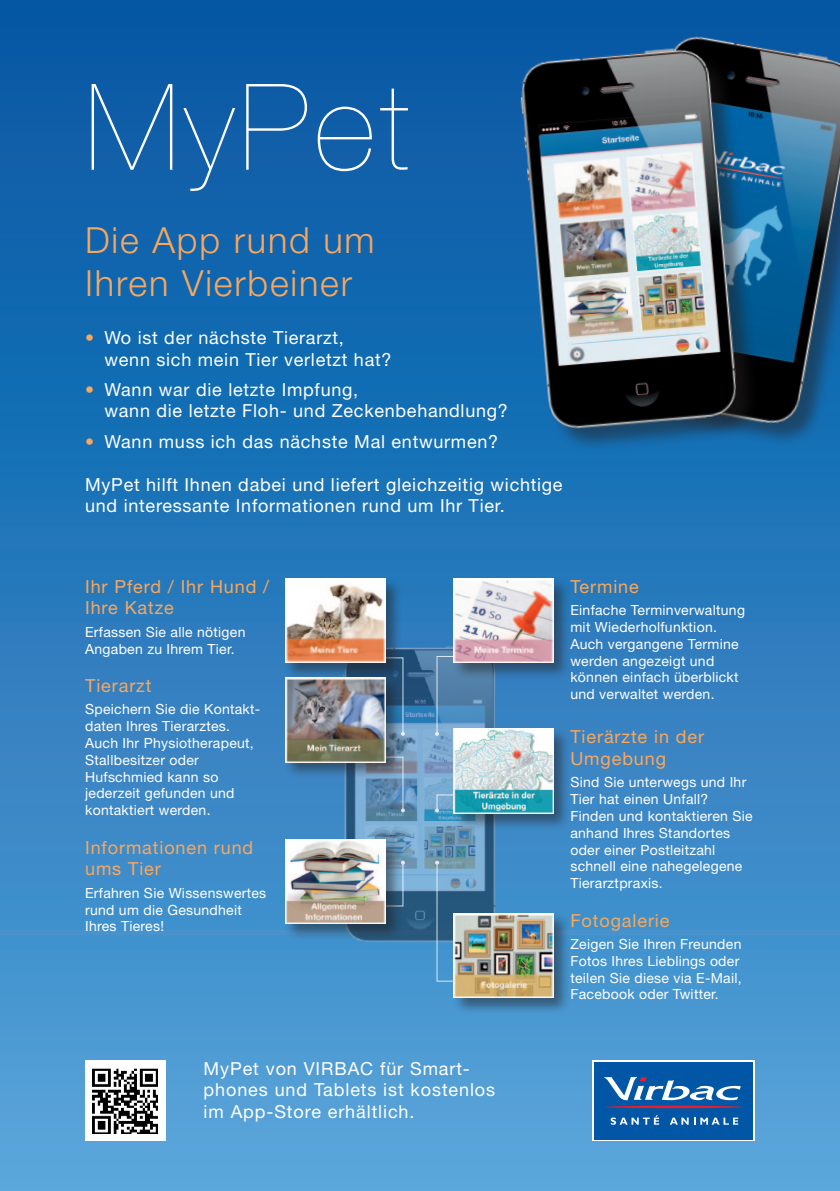
<style>
.page{position:relative;width:840px;height:1191px;background:#fff}
.page>*{position:absolute;margin:0;border:0;box-sizing:border-box;transform-origin:0 0}
.t1{font:200 120px "Helvetica Neue LT";letter-spacing:.05em;color:#fff}
.t2{font:300 36px/43.2px "Helvetica Neue LT";letter-spacing:.05em;color:#f9a75d}
.t3{font:18px/21.6px "Helvetica Neue LT";letter-spacing:.04em;color:#fff}
.t4{font:18px/21.6px "Helvetica Neue LT";letter-spacing:.05em;color:#f9a75d}
.t5{font:14px/16.8px "Helvetica Neue LT";letter-spacing:.02em;color:#fff}
.s1{color:#f9a75d}
</style>
<div class="page">
<div style="left:0;top:0;width:839px;height:1191px;background:linear-gradient(to bottom,#0053a1,#57a4da)"></div>
<div style="left:592px;top:1060px;width:162px;height:80px;background:linear-gradient(to bottom,#0157a6,#0157a6)"></div>
<div style="left:594px;top:1062px;width:158px;height:77px;background:#0157a6"></div>
<hr style="left:604px;top:1105px;width:138px;height:3px;background:#ee1b2c;border-radius:50%">
<svg style="left:604px;top:1077px;width:136px;height:23px"></svg>
<svg style="left:610px;top:1115px;width:48px;height:9px"></svg>
<svg style="left:670px;top:1117px;width:67px;height:7px"></svg>
<div style="left:85px;top:1060px;width:80px;height:80px;background:#fff"></div>
<img style="left:93px;top:1068px;width:65px;height:65px">
<img style="left:335px;top:639px;width:169px;height:309px">
<img style="left:597px;top:20px;width:242px;height:419px">
<div style="left:521px;top:49px;width:239px;height:403px;background:#231f20;opacity:.5"></div>
<img style="left:507px;top:36px;width:245px;height:405px">
<svg style="left:402px;top:657px;width:3px;height:79px"></svg>
<svg style="left:435px;top:655px;width:22px;height:81px;background:#5e8fb8"></svg>
<svg style="left:435px;top:794px;width:17px;height:18px"></svg>
<svg style="left:435px;top:860px;width:22px;height:122px;background:#5087ae"></svg>
<svg style="left:382px;top:756px;width:23px;height:56px"></svg>
<svg style="left:402px;top:860px;width:3px;height:47px"></svg>
<div style="left:284px;top:577px;width:118px;height:103px;background:#231f20;opacity:.5"></div>
<img style="left:285px;top:578px;width:100px;height:85px">
<div style="left:284px;top:676px;width:118px;height:103px;background:#231f20;opacity:.5"></div>
<img style="left:285px;top:677px;width:100px;height:85px">
<div style="left:284px;top:838px;width:118px;height:103px;background:#231f20;opacity:.5"></div>
<img style="left:285px;top:839px;width:100px;height:85px">
<div style="left:452px;top:577px;width:118px;height:103px;background:#231f20;opacity:.5"></div>
<img style="left:453px;top:578px;width:100px;height:85px">
<div style="left:452px;top:727px;width:118px;height:103px;background:#231f20;opacity:.5"></div>
<img style="left:453px;top:729px;width:100px;height:84px">
<div style="left:452px;top:912px;width:118px;height:103px;background:#231f20;opacity:.5"></div>
<img style="left:453px;top:913px;width:100px;height:84px">
<h1 class="t1" style="left:85px;top:58px;width:326px">MyPet</h1>
<h2 class="t2" style="left:85px;top:218px;width:291px">Die App rund um<br>Ihren Vierbeiner</h2>
<p class="t3" style="left:104px;top:327px;width:288px;text-indent:-19px"><span class="s1">•</span> Wo ist der nächste Tierarzt, wenn sich mein Tier verletzt hat?</p>
<p class="t3" style="left:104px;top:378px;width:404px;text-indent:-19px"><span class="s1">•</span> Wann war die letzte Impfung,<br>wann die letzte Floh- und Zeckenbehandlung?</p>
<p class="t3" style="left:85px;top:430px;width:414px"><span class="s1">•</span> Wann muss ich das nächste Mal entwurmen?</p>
<p class="t3" style="left:85px;top:473px;width:479px">MyPet hilft Ihnen dabei und liefert gleichzeitig wichtige und interessante Informationen rund um Ihr Tier.</p>
<p class="t4" style="left:85px;top:575px;width:185px">Ihr Pferd / Ihr Hund /<br>Ihre Katze</p>
<p class="t5" style="left:85px;top:623px;width:162px">Erfassen Sie alle nötigen<br>Angaben zu Ihrem Tier.</p>
<p class="t4" style="left:85px;top:674px;width:68px">Tierarzt</p>
<p class="t5" style="left:85px;top:701px;width:177px">Speichern Sie die Kontakt&shy;daten Ihres Tierarztes.<br>Auch Ihr Physiotherapeut,<br>Stallbesitzer oder<br>Hufschmied kann so jederzeit gefunden und kontaktiert werden.</p>
<p class="t4" style="left:85px;top:836px;width:170px">Informationen rund ums Tier</p>
<p class="t5" style="left:85px;top:884px;width:182px">Erfahren Sie Wissenswertes rund um die Gesundheit<br>Ihres Tieres!</p>
<p class="t3" style="left:203px;top:1057px;width:293px">MyPet von VIRBAC für Smart&shy;phones und Tablets ist kostenlos im App-Store erhältlich.</p>
<p class="t4" style="left:570px;top:575px;width:70px">Termine</p>
<p class="t5" style="left:570px;top:601px;width:176px">Einfache Terminverwaltung mit Wiederholfunktion.<br>Auch vergangene Termine werden angezeigt und können einfach überblickt und verwaltet werden.</p>
<p class="t4" style="left:570px;top:726px;width:135px">Tierärzte in der<br>Umgebung</p>
<p class="t5" style="left:570px;top:773px;width:184px">Sind Sie unterwegs und Ihr<br>Tier hat einen Unfall?<br>Finden und kontaktieren Sie anhand Ihres Standortes oder einer Postleitzahl schnell eine nahegelegene<br>Tierarztpraxis.</p>
<p class="t4" style="left:570px;top:909px;width:100px">Fotogalerie</p>
<p class="t5" style="left:570px;top:935px;width:173px">Zeigen Sie Ihren Freunden<br>Fotos Ihres Lieblings oder teilen Sie diese via E-Mail,<br>Facebook oder Twitter.</p>
</div>
